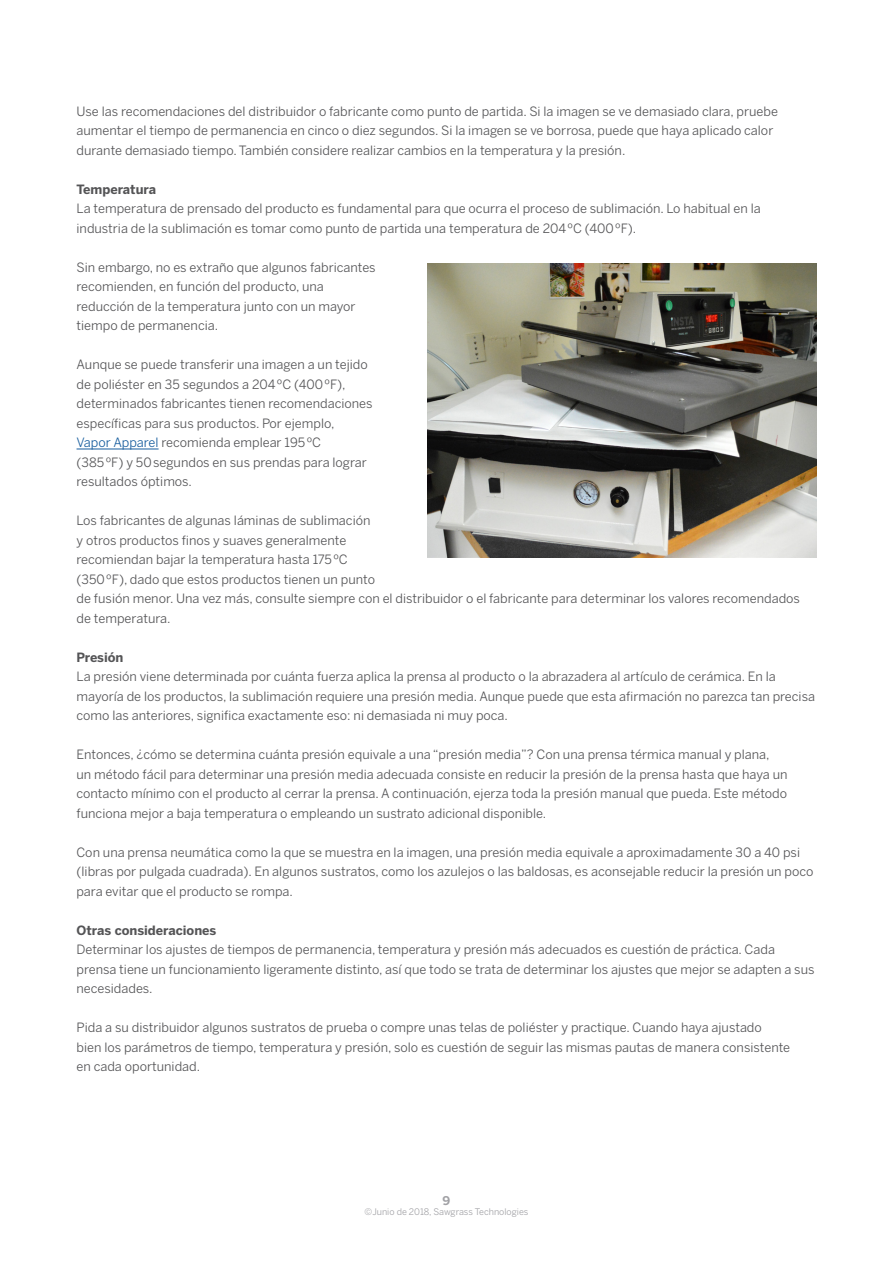
<style>
.page{position:relative;width:893px;height:1263px;background:#fff}
.page>*{position:absolute;margin:0;border:0;box-sizing:border-box;transform-origin:0 0}
.TX2{font:12.75px/19.5px "Benton Sans";color:#545456}
.H10{font:700 12.75px "Benton Sans";color:#545456}
.t1{font:700 12px "Benton Sans";color:#a1a1a5}
.t2{font:9px "Benton Sans";color:#a1a1a5}
.s1{color:#175d9e}
</style>
<div class="page">
<hr style="left:77px;top:449px;width:82px;height:1px;background:#175d9e">
<img style="left:427px;top:264px;width:389px;height:293px">
<p class="TX2" style="left:77px;top:101px;width:703px">Use las recomendaciones del distribuidor o fabricante como punto de partida. Si la imagen se ve demasiado clara, pruebe aumentar el tiempo de permanencia en cinco o diez segundos. Si la imagen se ve borrosa, puede que haya aplicado calor durante demasiado tiempo. También considere realizar cambios en la temperatura y la presión.</p>
<p class="H10" style="left:77px;top:181px;width:81px">Temperatura</p>
<p class="TX2" style="left:77px;top:199px;width:686px">La temperatura de prensado del producto es fundamental para que ocurra el proceso de sublimación. Lo habitual en la industria de la sublimación es tomar como punto de partida una temperatura de 204 ºC (400 ºF).</p>
<p class="TX2" style="left:77px;top:257px;width:301px">Sin embargo, no es extraño que algunos fabricantes recomienden, en función del producto, una reducción de la temperatura junto con un mayor tiempo de permanencia.</p>
<p class="TX2" style="left:77px;top:355px;width:297px">Aunque se puede transferir una imagen a un tejido de poliéster en 35 segundos a 204 ºC (400 ºF), determinados fabricantes tienen recomendaciones específicas para sus productos. Por ejemplo,<br><span class="s1">Vapor Apparel</span> recomienda emplear 195 ºC<br>(385 ºF) y 50 segundos en sus prendas para lograr resultados óptimos.</p>
<p class="TX2" style="left:77px;top:511px;width:725px">Los fabricantes de algunas láminas de sublimación<br>y otros productos finos y suaves generalmente<br>recomiendan bajar la temperatura hasta 175 ºC<br>(350 ºF), dado que estos productos tienen un punto<br>de fusión menor. Una vez más, consulte siempre con el distribuidor o el fabricante para determinar los valores recomendados de temperatura.</p>
<p class="H10" style="left:77px;top:649px;width:48px">Presión</p>
<p class="TX2" style="left:77px;top:667px;width:740px">La presión viene determinada por cuánta fuerza aplica la prensa al producto o la abrazadera al artículo de cerámica. En la mayoría de los productos, la sublimación requiere una presión media. Aunque puede que esta afirmación no parezca tan precisa como las anteriores, significa exactamente eso: ni demasiada ni muy poca.</p>
<p class="TX2" style="left:77px;top:745px;width:712px">Entonces, ¿cómo se determina cuánta presión equivale a una “presión media”? Con una prensa térmica manual y plana, un método fácil para determinar una presión media adecuada consiste en reducir la presión de la prensa hasta que haya un contacto mínimo con el producto al cerrar la prensa. A continuación, ejerza toda la presión manual que pueda. Este método funciona mejor a baja temperatura o empleando un sustrato adicional disponible.</p>
<p class="TX2" style="left:77px;top:842px;width:738px">Con una prensa neumática como la que se muestra en la imagen, una presión media equivale a aproximadamente 30 a 40 psi (libras por pulgada cuadrada). En algunos sustratos, como los azulejos o las baldosas, es aconsejable reducir la presión un poco para evitar que el producto se rompa.</p>
<p class="H10" style="left:77px;top:922px;width:141px">Otras consideraciones</p>
<p class="TX2" style="left:77px;top:940px;width:740px">Determinar los ajustes de tiempos de permanencia, temperatura y presión más adecuados es cuestión de práctica. Cada prensa tiene un funcionamiento ligeramente distinto, así que todo se trata de determinar los ajustes que mejor se adapten a sus necesidades.</p>
<p class="TX2" style="left:77px;top:1018px;width:715px">Pida a su distribuidor algunos sustratos de prueba o compre unas telas de poliéster y practique. Cuando haya ajustado<br>bien los parámetros de tiempo, temperatura y presión, solo es cuestión de seguir las mismas pautas de manera consistente en cada oportunidad.</p>
<p class="t1" style="left:443px;top:1193px;width:9px">9</p>
<p class="t2" style="left:365px;top:1207px;width:165px">©Junio de 2018, Sawgrass Technologies</p>
</div>
